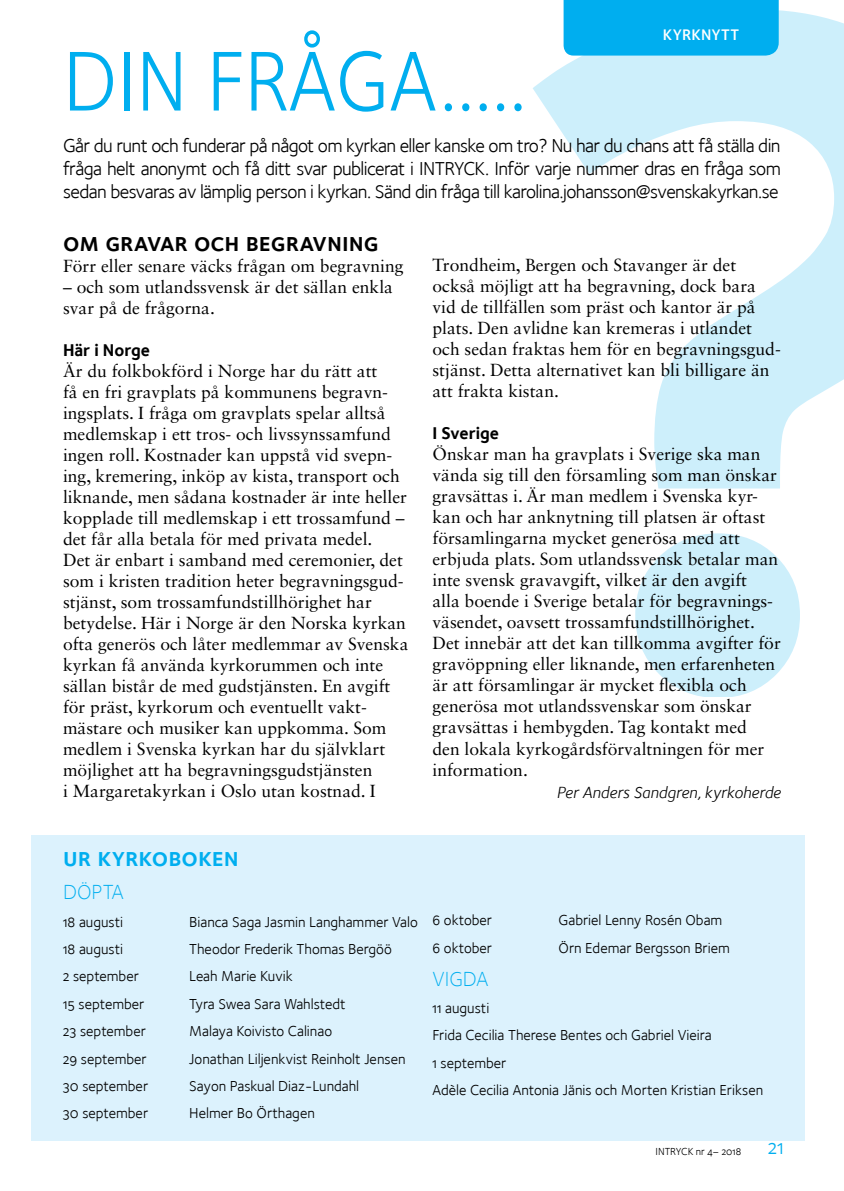
<style>
.page{position:relative;width:844px;height:1191px;background:#fff}
.page>*{position:absolute;margin:0;border:0;box-sizing:border-box;transform-origin:0 0}
.t1{font:700 expanded 997.5px "Foundry Sterling";color:#00aeef}
.t2{font:87.67px "Foundry Sterling Book Old Style";color:#00aeef;scale:.92 1}
.t3{font:26.25px "Foundry Sterling Sem Bd Exp";color:#000}
.t4{font:26.25px "Foundry Sterling Sem Bd Exp";color:#00aeef}
.t5{font:300 expanded 21px "Foundry Sterling";color:#00aeef}
.t6{font:21px "Foundry Sterling Book Old Style";color:#00aeef}
.t7{font:19.25px/23.1px "Foundry Sterling Book Old Style";letter-spacing:-.03em;color:#000;text-align:justify}
.t8{font:17.5px/21px "Sabon LT Std";color:#000}
.t9{font:17.5px "Foundry Sterling Bold Old Style";color:#000}
.t10{font:italic 16.62px "Foundry Sterling";color:#000}
.t11{font:600 15.75px "Foundry Sterling";letter-spacing:.02em;color:#fff}
.t12{font:14.88px/27.5px "Foundry Sterling Book Old Style";color:#000}
.t13{font:10.5px "Foundry Sterling Book Old Style";color:#000}
</style>
<div class="page">
<div style="left:31px;top:835px;width:773px;height:305px;background:#dcf2fd"></div>
<div style="left:563px;top:0;width:215px;height:56px;background:#00aeef"></div>
<h1 class="t1" style="left:484px;top:-240px;width:538px">?</h1>
<h2 class="t2" style="left:63px;top:30px;width:505px">DIN FRÅGA.....</h2>
<p class="t11" style="left:662px;top:25px;width:78px">kyrknytt</p>
<p class="t7" style="left:63px;top:134px;width:719px">Går du runt och funderar på något om kyrkan eller kanske om tro? Nu har du chans att få ställa din fråga helt anonymt och få ditt svar publicerat i INTRYCK. Inför varje nummer dras en fråga som sedan besvaras av lämplig person i kyrkan. Sänd din fråga till karolina.johansson@svenskakyrkan.se</p>
<h3 class="t3" style="left:63px;top:226px;width:317px">om gravar och begravning</h3>
<p class="t8" style="left:63px;top:255px;width:342px">Förr eller senare väcks frågan om begravning</p>
<p class="t8" style="left:63px;top:276px;width:331px">– och som utlandssvensk är det sällan enkla svar på de frågorna.</p>
<p class="t9" style="left:63px;top:339px;width:88px">Här i Norge</p>
<p class="t8" style="left:63px;top:360px;width:347px">Är du folkbokförd i Norge har du rätt att<br>få en fri gravplats på kommunens begravn&shy;ingsplats. I fråga om gravplats spelar alltså medlemskap i ett tros- och livssynssamfund ingen roll. Kostnader kan uppstå vid svepn&shy;ing, kremering, inköp av kista, transport och liknande, men sådana kostnader är inte heller kopplade till medlemskap i ett trossamfund – det får alla betala för med privata medel.<br>Det är enbart i samband med ceremonier, det som i kristen tradition heter begravningsgud&shy;stjänst, som trossamfundstillhörighet har betydelse. Här i Norge är den Norska kyrkan ofta generös och låter medlemmar av Svenska kyrkan få använda kyrkorummen och inte sällan bistår de med gudstjänsten. En avgift för präst, kyrkorum och eventuellt vakt&shy;mästare och musiker kan uppkomma. Som medlem i Svenska kyrkan har du självklart möjlighet att ha begravningsgudstjänsten<br>i Margaretakyrkan i Oslo utan kostnad. I</p>
<p class="t8" style="left:432px;top:254px;width:350px">Trondheim, Bergen och Stavanger är det också möjligt att ha begravning, dock bara vid de tillfällen som präst och kantor är på plats. Den avlidne kan kremeras i utlandet och sedan fraktas hem för en begravningsgud&shy;stjänst. Detta alternativet kan bli billigare än att frakta kistan.</p>
<p class="t9" style="left:432px;top:423px;width:68px">I Sverige</p>
<p class="t8" style="left:432px;top:443px;width:350px">Önskar man ha gravplats i Sverige ska man vända sig till den församling som man önskar gravsättas i. Är man medlem i Svenska kyr&shy;kan och har anknytning till platsen är oftast församlingarna mycket generösa med att erbjuda plats. Som utlandssvensk betalar man inte svensk gravavgift, vilket är den avgift<br>alla boende i Sverige betalar för begravnings&shy;väsendet, oavsett trossamfundstillhörighet.<br>Det innebär att det kan tillkomma avgifter för gravöppning eller liknande, men erfarenheten är att församlingar är mycket flexibla och generösa mot utlandssvenskar som önskar gravsättas i hembygden. Tag kontakt med<br>den lokala kyrkogårdsförvaltningen för mer information.</p>
<p class="t10" style="left:556px;top:783px;width:226px">Per Anders Sandgren, kyrkoherde</p>
<h3 class="t4" style="left:63px;top:841px;width:177px">ur kyrkoboken</h3>
<p class="t5" style="left:63px;top:880px;width:62px">DÖPTA</p>
<p class="t12" style="left:63px;top:907px;width:62px">18 augusti</p>
<p class="t12" style="left:189px;top:907px;width:230px">Bianca Saga Jasmin Langhammer Valo</p>
<p class="t12" style="left:63px;top:935px;width:62px">18 augusti</p>
<p class="t12" style="left:189px;top:935px;width:204px">Theodor Frederik Thomas Bergöö</p>
<p class="t12" style="left:63px;top:962px;width:77px">2 september</p>
<p class="t12" style="left:189px;top:962px;width:105px">Leah Marie Kuvik</p>
<p class="t12" style="left:63px;top:990px;width:83px">15 september</p>
<p class="t12" style="left:189px;top:990px;width:158px">Tyra Swea Sara Wahlstedt</p>
<p class="t12" style="left:63px;top:1017px;width:84px">23 september</p>
<p class="t12" style="left:189px;top:1017px;width:144px">Malaya Koivisto Calinao</p>
<p class="t12" style="left:63px;top:1044px;width:85px">29 september</p>
<p class="t12" style="left:189px;top:1044px;width:218px">Jonathan Liljenkvist Reinholt Jensen</p>
<p class="t12" style="left:63px;top:1072px;width:86px">30 september</p>
<p class="t12" style="left:189px;top:1072px;width:171px">Sayon Paskual Diaz-Lundahl</p>
<p class="t12" style="left:63px;top:1099px;width:86px">30 september</p>
<p class="t12" style="left:189px;top:1099px;width:127px">Helmer Bo Örthagen</p>
<p class="t12" style="left:432px;top:906px;width:61px">6 oktober</p>
<p class="t12" style="left:558px;top:906px;width:165px">Gabriel Lenny Rosén Obam</p>
<p class="t12" style="left:432px;top:934px;width:61px">6 oktober</p>
<p class="t12" style="left:558px;top:934px;width:173px">Örn Edemar Bergsson Briem</p>
<p class="t5" style="left:432px;top:966px;width:57px">VIGDA</p>
<p class="t12" style="left:432px;top:994px;width:332px">11 augusti<br>Frida Cecilia Therese Bentes och Gabriel Vieira<br>1 september<br>Adèle Cecilia Antonia Jänis och Morten Kristian Eriksen</p>
<p class="t13" style="left:655px;top:1144px;width:87px">INTRYCK nr 4– 2018</p>
<p class="t6" style="left:768px;top:1135px;width:17px">21</p>
</div>
